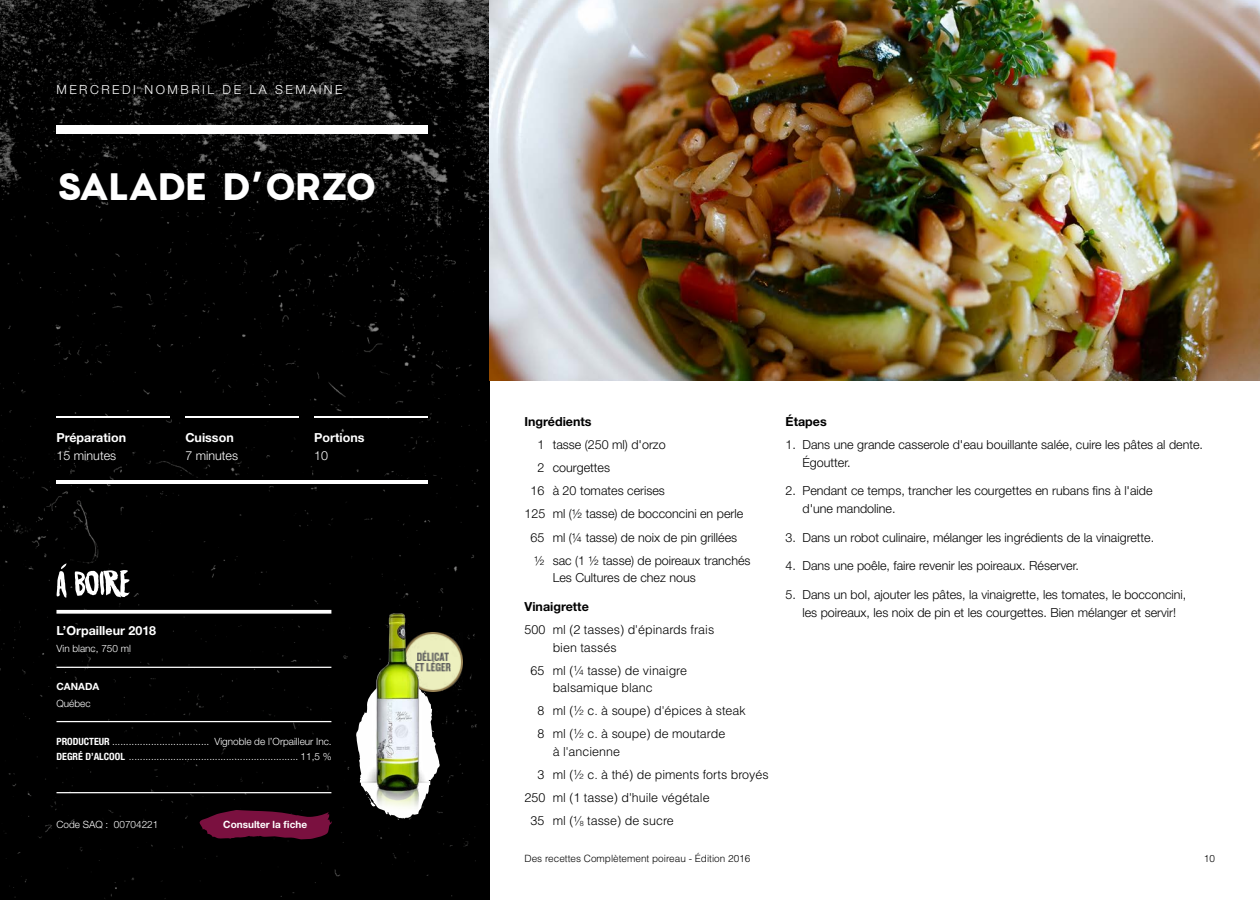
<style>
.page{position:relative;width:1260px;height:900px;background:#fff}
.page>*{position:absolute;margin:0;border:0;box-sizing:border-box;transform-origin:0 0}
.t1{font:700 37.5px "Charlevoix Pro";letter-spacing:-.045em;color:#fff}
.t2{font:300 12.5px/17.5px "Helvetica Neue LT Std";color:#000}
.t3{font:300 12.5px/17.5px "Helvetica LT Std";color:#000}
.t4{font:700 12.5px "Helvetica Neue LT Std";color:#fff}
.t5{font:700 12.5px "Helvetica Neue LT Std";color:#000}
.t6{font:300 12.5px "Helvetica Neue LT Std";letter-spacing:.2em;color:#fff}
.t7{font:300 12.5px "Helvetica Neue LT Std";color:#fff}
.t8{font:300 10px/15px "Helvetica Neue LT Std";color:#fff}
.t9{font:300 10px "Helvetica LT Std";color:#000}
.t10{font:700 10px "Helvetica Neue LT Std";color:#fff}
.s1{font-weight:700;font-stretch:condensed}
.s2{font-family:"Helvetica Neue LT Std"}
.s3{font-size:7.25px}
</style>
<div class="page">
<img style="left:0;top:0;width:489px;height:900px">
<div style="left:56px;top:125px;width:372px;height:9px;background:#fff"></div>
<hr style="left:56px;top:481px;width:372px;height:3px;background:#fff">
<hr style="left:56px;top:416px;width:114px;height:2px;background:#fff">
<hr style="left:185px;top:416px;width:114px;height:2px;background:#fff">
<svg style="left:56px;top:563px;width:11px;height:35px"></svg>
<svg style="left:75px;top:570px;width:55px;height:27px"></svg>
<hr style="left:56px;top:667px;width:275px;height:1px;background:#fff">
<svg style="left:56px;top:610px;width:275px;height:4px"></svg>
<hr style="left:56px;top:721px;width:275px;height:1px;background:#fff">
<hr style="left:56px;top:792px;width:275px;height:1px;background:#fff">
<svg style="left:200px;top:810px;width:132px;height:29px;background:#5f0c31"></svg>
<img style="left:489px;top:0;width:771px;height:380px">
<img style="left:445px;top:632px;width:18px;height:59px">
<img style="left:354px;top:612px;width:91px;height:215px">
<hr style="left:314px;top:416px;width:114px;height:2px;background:#fff">
<p class="t6" style="left:56px;top:81px;width:288px">MERCREDI NOMBRIL DE LA SEMAINE</p>
<h1 class="t1" style="left:56px;top:161px;width:322px">SALADE D’ORZO</h1>
<p class="t4" style="left:56px;top:430px;width:71px">Préparation</p>
<p class="t7" style="left:56px;top:447px;width:61px">15 minutes</p>
<p class="t4" style="left:185px;top:430px;width:50px">Cuisson</p>
<p class="t7" style="left:185px;top:447px;width:54px">7 minutes</p>
<p class="t4" style="left:314px;top:430px;width:52px">Portions</p>
<p class="t6" style="left:314px;top:447px;width:15px">10</p>
<p class="t4" style="left:57px;top:623px;width:101px">L’Orpailleur 2018</p>
<p class="t8" style="left:56px;top:641px;width:76px">Vin blanc, 750 ml</p>
<p class="t10" style="left:56px;top:680px;width:44px">CANADA</p>
<p class="t8" style="left:56px;top:696px;width:36px">Québec</p>
<p class="t8" style="left:56px;top:734px;width:277px"><span class="s1">PRODUCTEUR</span> ................................... Vignoble de l’Orpailleur Inc.<br><span class="s1">DEGRÉ D’ALCOOL</span> ............................................................. 11,5 %</p>
<p class="t8" style="left:56px;top:817px;width:103px">Code SAQ : 00704221</p>
<p class="t10" style="left:223px;top:818px;width:85px">Consulter la fiche</p>
<p class="t5" style="left:525px;top:414px;width:69px">Ingrédients</p>
<p class="t2" style="left:538px;top:436px;width:130px">1 tasse (250 ml) d'orzo</p>
<p class="t2" style="left:538px;top:459px;width:74px">2 courgettes</p>
<p class="t2" style="left:531px;top:482px;width:136px">16 à 20 tomates cerises</p>
<p class="t2" style="left:525px;top:505px;width:220px">125 ml (½ tasse) de bocconcini en perle</p>
<p class="t2" style="left:531px;top:528px;width:208px">65 ml (¼ tasse) de noix de pin grillées</p>
<p class="t2" style="left:534px;top:551px;width:218px">½ sac (1 ½ tasse) de poireaux tranchés</p>
<p class="t2" style="left:553px;top:569px;width:145px">Les Cultures de chez nous</p>
<p class="t5" style="left:525px;top:599px;width:66px">Vinaigrette</p>
<p class="t3" style="left:553px;top:621px;width:163px;text-indent:-28px">500 ml (2 tasses) d'épinards frais bien tassés</p>
<p class="t3" style="left:553px;top:661px;width:136px;text-indent:-22px">65 ml (¼ tasse) de vinaigre balsamique blanc</p>
<p class="t3" style="left:538px;top:699px;width:210px;line-height:23.1px">8 ml (½ c. à soupe) d'épices à steak<br>8 ml (½ c. à soupe) de moutarde</p>
<p class="t3" style="left:553px;top:743px;width:69px">à l'ancienne</p>
<p class="t3" style="left:538px;top:766px;width:233px">3 ml (½ c. à thé) de piments forts broyés</p>
<p class="t3" style="left:525px;top:789px;width:187px">250 ml (1 tasse) d'huile végétale</p>
<p class="t3" style="left:531px;top:812px;width:145px">35 ml (<span class="s2">1⁄</span><span class="s3">8</span> tasse) de sucre</p>
<p class="t5" style="left:786px;top:414px;width:43px">Étapes</p>
<p class="t2" style="left:802px;top:436px;width:402px;text-indent:-17px">1. Dans une grande casserole d'eau bouillante salée, cuire les pâtes al dente.<br>Égoutter.</p>
<p class="t2" style="left:802px;top:482px;width:352px;text-indent:-17px">2. Pendant ce temps, trancher les courgettes en rubans fins à l'aide d'une mandoline.</p>
<p class="t2" style="left:786px;top:528px;width:370px">3. Dans un robot culinaire, mélanger les ingrédients de la vinaigrette.</p>
<p class="t2" style="left:786px;top:557px;width:295px">4. Dans une poêle, faire revenir les poireaux. Réserver.</p>
<p class="t2" style="left:786px;top:586px;width:402px;text-align:center">5. Dans un bol, ajouter les pâtes, la vinaigrette, les tomates, le bocconcini, les poireaux, les noix de pin et les courgettes. Bien mélanger et servir!</p>
<p class="t9" style="left:525px;top:852px;width:227px">Des recettes Complètement poireau - Édition 2016</p>
<p class="t9" style="left:1204px;top:852px;width:13px">10</p>
</div>
